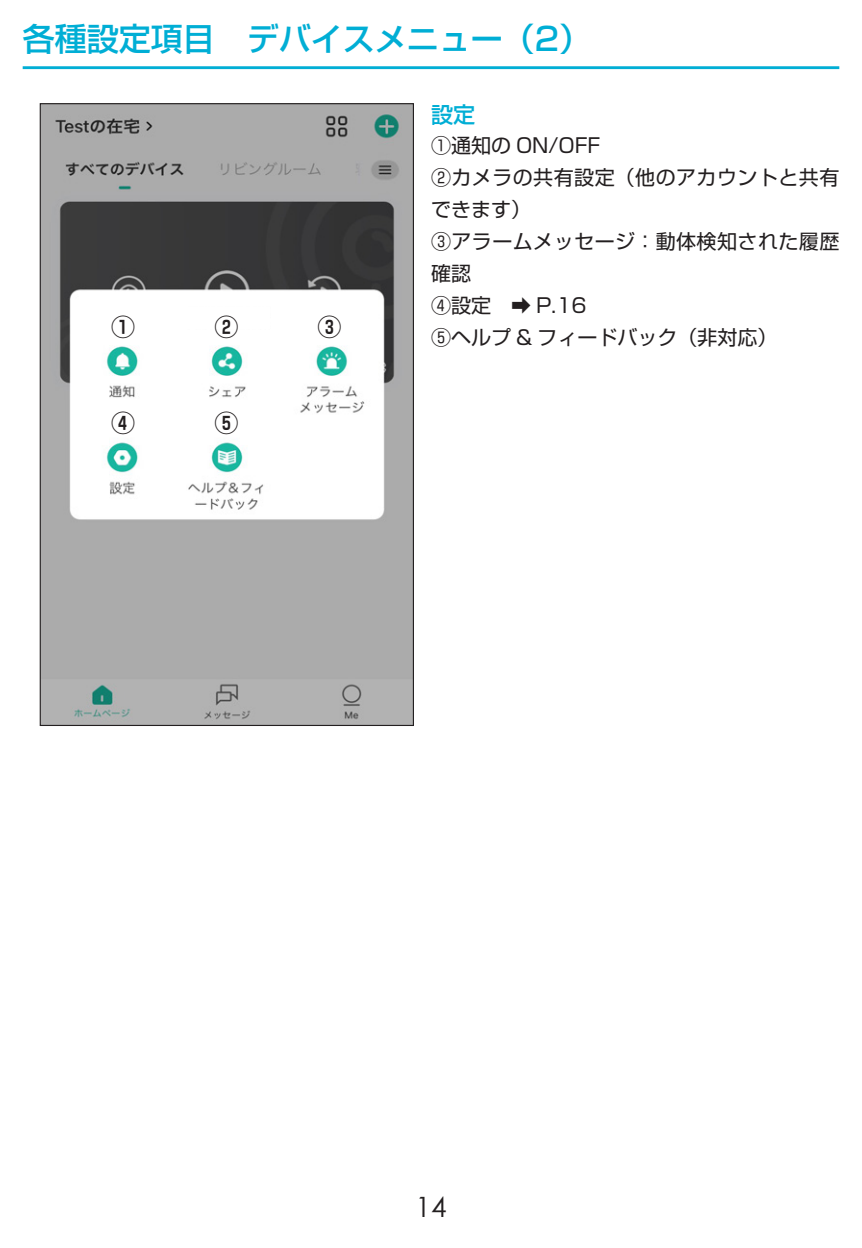
<style>
.page{position:relative;width:862px;height:1248px;background:#fff}
.page>*{position:absolute;margin:0;border:0;box-sizing:border-box;transform-origin:0 0}
.t1{font:500 32px "Shin Go Pro";color:#00aed5}
.t2{font:28px "Century Gothic";color:#231f20}
.t3{font:700 24px "Shin Go Pro De";color:#231f20}
.段落スタイル_1{font:500 22px "Shin Go Pro";color:#00aed5}
.段落スタイル_1-2{font:20px/32px "Shin Go Pro";letter-spacing:.025em;color:#231f20}
.段落スタイル_1-3{font:20px "Shin Go Pro";color:#231f20}
</style>
<div class="page">
<hr style="left:23px;top:66px;width:816px;height:3px;background:#00aed5">
<img style="left:42px;top:105px;width:370px;height:619px">
<div style="left:175px;top:307px;width:94px;height:21px;background:#fff"></div>
<p class="t1" style="left:23px;top:12px;width:570px">各種設定項目　デバイスメニュー（2）</p>
<p class="t3" style="left:111px;top:307px;width:25px">①</p>
<p class="t3" style="left:214px;top:307px;width:25px">②</p>
<p class="t3" style="left:111px;top:403px;width:25px">④</p>
<p class="t3" style="left:214px;top:403px;width:25px">⑤</p>
<p class="t3" style="left:317px;top:307px;width:25px">③</p>
<p class="段落スタイル_1" style="left:431px;top:96px;width:45px">設定</p>
<p class="段落スタイル_1-3" style="left:431px;top:129px;width:171px">①通知の ON/OFF</p>
<p class="段落スタイル_1-2" style="left:431px;top:159px;width:410px">②カメラの共有設定（他のアカウントと共有できます）</p>
<p class="段落スタイル_1-2" style="left:431px;top:223px;width:410px">③アラームメッセージ：動体検知された履歴確認</p>
<p class="段落スタイル_1-2" style="left:431px;top:287px;width:157px">④設定　➡ P.16</p>
<p class="段落スタイル_1-3" style="left:431px;top:321px;width:348px">⑤ヘルプ &amp; フィードバック（非対応）</p>
<p class="t2" style="left:415px;top:1186px;width:33px">14</p>
</div>
